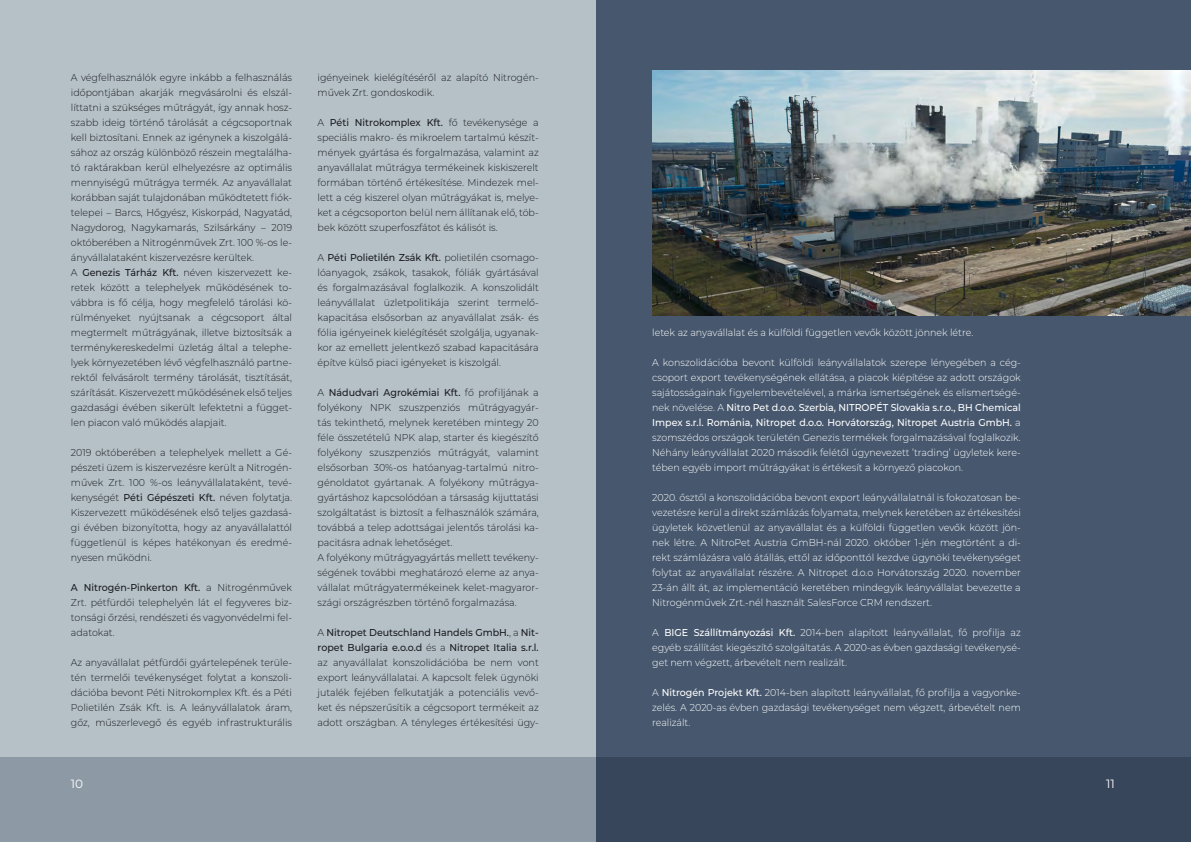
<style>
.page{position:relative;width:1191px;height:842px;background:#fff}
.page>*{position:absolute;margin:0;border:0;box-sizing:border-box;transform-origin:0 0}
.t1{font:12px "Montserrat";color:#fff}
.t2{font:300 10px/15px "Montserrat";color:#1b1c20;text-align:justify;scale:.95 1}
.t3{font:300 10px/15px "Montserrat";color:#fff;text-align:justify;scale:.95 1}
.s1{font-weight:500}
</style>
<div class="page">
<div style="left:595px;top:0;width:596px;height:842px;background:#47586e"></div>
<div style="left:0;top:0;width:595px;height:842px;background:#b5c0c7"></div>
<svg style="left:0;top:757px;width:1191px;height:85px;background:#627080"></svg>
<img style="left:652px;top:71px;width:539px;height:244px">
<p class="t2" style="left:71px;top:69px;width:234px;text-align:left">A végfelhasználók egyre inkább a felhasználás időpontjában akarják megvásárolni és elszál&shy;líttatni a szükséges műtrágyát, így annak hos - szabb ideig történő tárolását a cégcsoportnak kell biztosítani. Ennek az igénynek a kiszolgálá&shy;sához az ország különböző részein megtalálha&shy;tó raktárakban kerül elhelyezésre az optimális mennyiségű műtrágya termék. Az anyavállalat korábban saját tulajdonában működtetett fiók&shy;telepei – Barcs, Hőgyész, Kiskorpád, Nagyatád, Nagydorog, Nagykamarás, Szilsárkány – 2019 októberében a Nitrogénművek Zrt. 100 %-os le&shy;ányvállalataként kiszervezésre kerültek.<br>A <span class="s1">Genezis Tárház Kft.</span> néven kiszervezett ke&shy;retek között a telephelyek működésének to&shy;vábbra is fő célja, hogy megfelelő tárolási kö&shy;rülményeket nyújtsanak a cégcsoport által megtermelt műtrágyának, illetve biztosítsák a terménykereskedelmi üzletág által a telephe&shy;lyek környezetében lévő végfelhasználó partne&shy;rektől felvásárolt termény tárolását, tisztítását, szárítását. Kiszervezett működésének első teljes gazdasági évében sikerült lefektetni a függet&shy;len piacon való működés alapjait.</p>
<p class="t2" style="left:71px;top:444px;width:234px">2019 októberében a telephelyek mellett a Gé&shy;pészeti üzem is kiszervezésre került a Nitrogén&shy;művek Zrt. 100 %-os leányvállalataként, tevé&shy;kenységét <span class="s1">Péti Gépészeti Kft.</span> néven folytatja.<br>Kiszervezett működésének első teljes gazdasá&shy;gi évében bizonyította, hogy az anyavállalattól függetlenül is képes hatékonyan és eredmé&shy;nyesen működni.</p>
<p class="t2" style="left:71px;top:579px;width:234px"><span class="s1">A Nitrogén-Pinkerton Kft.</span> a Nitrogénművek Zrt. pétfürdői telephelyén lát el fegyveres biz&shy;tonsági őrzési, rendészeti és vagyonvédelmi fel&shy;adatokat.</p>
<p class="t2" style="left:71px;top:654px;width:234px">Az anyavállalat pétfürdői gyártelepének terüle&shy;tén termelői tevékenységet folytat a konszoli&shy;dációba bevont Péti Nitrokomplex Kft. és a Péti Polietilén Zsák Kft. is. A leányvállalatok áram, gőz, műszerlevegő és egyéb infrastrukturális</p>
<p class="t2" style="left:317px;top:69px;width:234px">igényeinek kielégítéséről az alapító Nitrogén&shy;művek Zrt. gondoskodik.</p>
<p class="t2" style="left:317px;top:114px;width:234px">A <span class="s1">Péti Nitrokomplex Kft.</span> fő tevékenysége a speciális makro- és mikroelem tartalmú készít&shy;mények gyártása és forgalmazása, valamint az anyavállalat műtrágya termékeinek kiskiszerelt formában történő értékesítése. Mindezek mel&shy;lett a cég kiszerel olyan műtrágyákat is, melye&shy;ket a cégcsoporton belül nem állítanak elő, töb&shy;bek között szuperfoszfátot és kálisót is.</p>
<p class="t2" style="left:317px;top:249px;width:234px">A <span class="s1">Péti Polietilén Zsák Kft.</span> polietilén csomago&shy;lóanyagok, zsákok, tasakok, fóliák gyártásával és forgalmazásával foglalkozik. A konszolidált leányvállalat üzletpolitikája szerint termelő&shy;kapacitása elsősorban az anyavállalat zsák- és fólia igényeinek kielégítését szolgálja, ugyanak&shy;kor az emellett jelentkező szabad kapacitására építve külső piaci igényeket is kiszolgál.</p>
<p class="t2" style="left:317px;top:384px;width:234px;text-align:left">A <span class="s1">Nádudvari Agrokémiai Kft.</span> fő profiljának a folyékony NPK szuszpenziós műtrágyagyár&shy;tás tekinthető, melynek keretében mintegy 20 féle összetételű NPK alap, starter és kiegészítő folyékony szuszpenziós műtrágyát, valamint elsősorban 30%-os hatóanyag-tartalmú nitro&shy;génoldatot gyártanak. A folyékony műtrágya&shy;gyártáshoz kapcsolódóan a társaság kijuttatási szolgáltatást is biztosít a felhasználók számára, továbbá a telep adottságai jelentős tárolási ka&shy;pacitásra adnak lehetőséget.<br>A folyékony műtrágyagyártás mellett tevékeny&shy;ségének további meghatározó eleme az anya&shy;vállalat műtrágyatermékeinek kelet-magyaror&shy;szági országrészben történő forgalmazása.</p>
<p class="t2" style="left:317px;top:624px;width:234px">A <span class="s1">Nitropet Deutschland Handels GmbH.</span>, a <span class="s1">Nit&shy;ropet Bulgaria e.o.o.d</span> és a <span class="s1">Nitropet Italia s.r.l. </span>az anyavállalat konszolidációba be nem vont export leányvállalatai. A kapcsolt felek ügynöki jutalék fejében felkutatják a potenciális vevő&shy;ket és népszerűsítik a cégcsoport termékeit az adott országban. A tényleges értékesítési ügy-</p>
<p class="t3" style="left:652px;top:324px;width:339px">letek az anyavállalat és a külföldi független vevők között jönnek létre.</p>
<p class="t3" style="left:652px;top:354px;width:389px">A konszolidációba bevont külföldi leányvállalatok szerepe lényegében a cég&shy;csoport export tevékenységének ellátása, a piacok kiépítése az adott országok sajátosságainak figyelembevételével, a márka ismertségének és elismertségé&shy;nek növelése. A <span class="s1">Nitro Pet d.o.o. Szerbia, NITROPÉT Slovakia s.r.o., BH Chemical Impex s.r.l. Románia, Nitropet d.o.o. Horvátország, Nitropet Austria GmbH.</span> a szomszédos országok területén Genezis termékek forgalmazásával foglalkozik.<br>Néhány leányvállalat 2020 második felétől úgynevezett ’trading’ ügyletek kere&shy;tében egyéb import műtrágyákat is értékesít a környező piacokon.</p>
<p class="t3" style="left:652px;top:489px;width:389px">2020. ősztől a konszolidációba bevont export leányvállalatnál is fokozatosan be&shy;vezetésre kerül a direkt számlázás folyamata, melynek keretében az értékesítési ügyletek közvetlenül az anyavállalat és a külföldi független vevők között jön&shy;nek létre. A NitroPet Austria GmBH-nál 2020. október 1-jén megtörtént a di&shy;rekt számlázásra való átállás, ettől az időponttól kezdve ügynöki tevékenységet folytat az anyavállalat részére. A Nitropet d.o.o Horvátország 2020. november 23-án állt át, az implementáció keretében mindegyik leányvállalat bevezette a Nitrogénművek Zrt.-nél használt SalesForce CRM rendszert.</p>
<p class="t3" style="left:652px;top:624px;width:389px">A <span class="s1">BIGE Szállítmányozási Kft.</span> 2014-ben alapított leányvállalat, fő profilja az egyéb szállítást kiegészítő szolgáltatás. A 2020-as évben gazdasági tevékenysé&shy;get nem végzett, árbevételt nem realizált.</p>
<p class="t3" style="left:652px;top:684px;width:389px">A <span class="s1">Nitrogén Projekt Kft.</span> 2014-ben alapított leányvállalat, fő profilja a vagyonke&shy;zelés. A 2020-as évben gazdasági tevékenységet nem végzett, árbevételt nem realizált.</p>
<p class="t1" style="left:71px;top:775px;width:14px">10</p>
<p class="t1" style="left:1106px;top:775px;width:10px">11</p>
</div>
